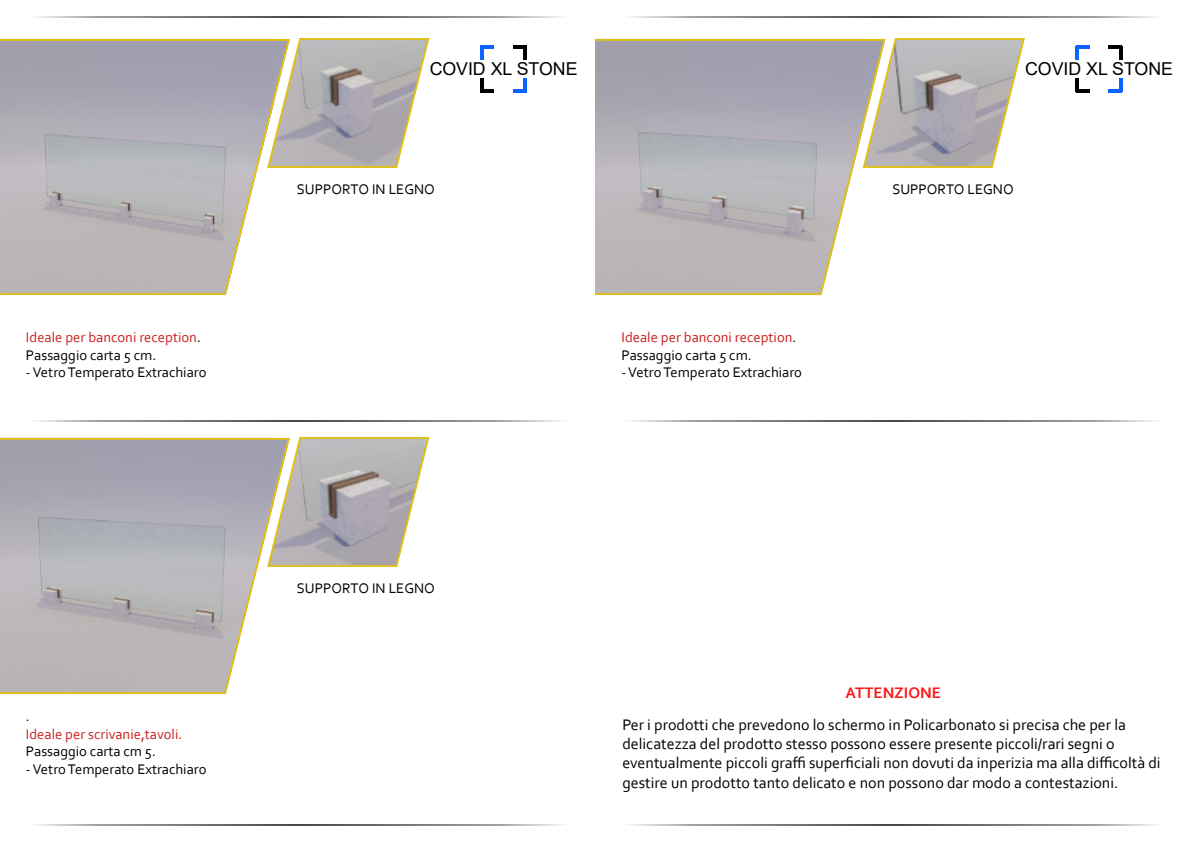
<style>
.page{position:relative;width:1191px;height:842px;background:#fff}
.page>*{position:absolute;margin:0;border:0;box-sizing:border-box;transform-origin:0 0}
.t1{font:17.8px "Arial";color:#000}
.t2{font:16px/19.3px "Corbel";color:#000}
.t3{font:700 16px "Corbel";color:#ff1616}
.t4{font:14.6px "Corbel";color:#000}
.t5{font:14.6px/17.7px "Corbel";color:#c9211e}
.s1{color:#000}
</style>
<div class="page">
<svg style="left:861px;top:38px;width:164px;height:130px;background:#bbb8b4"></svg>
<svg style="left:595px;top:39px;width:290px;height:256px;background:#b9b6b8"></svg>
<svg style="left:266px;top:437px;width:164px;height:130px;background:#bab6b2"></svg>
<svg style="left:0;top:438px;width:290px;height:256px;background:#b9b6b8"></svg>
<svg style="left:266px;top:38px;width:164px;height:130px;background:#bab6b2"></svg>
<svg style="left:0;top:39px;width:290px;height:256px;background:#b9b6b9"></svg>
<svg style="left:32px;top:824px;width:532px;height:2px"></svg>
<svg style="left:34px;top:420px;width:527px;height:2px"></svg>
<svg style="left:34px;top:16px;width:528px;height:2px"></svg>
<svg style="left:628px;top:824px;width:531px;height:2px"></svg>
<svg style="left:630px;top:420px;width:527px;height:2px"></svg>
<svg style="left:629px;top:16px;width:529px;height:2px"></svg>
<hr style="left:1075px;top:46px;width:4px;height:14px;background:#0a64ff">
<hr style="left:1075px;top:46px;width:14px;height:3px;background:#0a64ff">
<hr style="left:1108px;top:46px;width:14px;height:3px;background:#000">
<hr style="left:1119px;top:46px;width:3px;height:14px;background:#000">
<hr style="left:1119px;top:78px;width:3px;height:14px;background:#0a64ff">
<hr style="left:1108px;top:89px;width:14px;height:3px;background:#0a64ff">
<hr style="left:1075px;top:89px;width:14px;height:3px;background:#000">
<hr style="left:1075px;top:78px;width:4px;height:14px;background:#000">
<hr style="left:480px;top:46px;width:3px;height:14px;background:#0a64ff">
<hr style="left:480px;top:46px;width:14px;height:3px;background:#0a64ff">
<hr style="left:513px;top:46px;width:14px;height:3px;background:#000">
<hr style="left:523px;top:46px;width:4px;height:14px;background:#000">
<hr style="left:523px;top:78px;width:4px;height:14px;background:#0a64ff">
<hr style="left:513px;top:89px;width:14px;height:3px;background:#0a64ff">
<hr style="left:480px;top:89px;width:14px;height:3px;background:#000">
<hr style="left:480px;top:78px;width:3px;height:14px;background:#000">
<p class="t5" style="left:26px;top:330px;width:176px">Ideale per banconi reception<span class="s1">.<br>Passaggio carta 5 cm.</span></p>
<p class="t4" style="left:26px;top:366px;width:182px">- Vetro Temperato Extrachiaro</p>
<p class="t4" style="left:26px;top:710px;width:5px">.</p>
<p class="t5" style="left:26px;top:726px;width:158px">Ideale per scrivanie,tavoli.</p>
<p class="t4" style="left:26px;top:745px;width:131px">Passaggio carta cm 5.</p>
<p class="t4" style="left:26px;top:763px;width:182px">- Vetro Temperato Extrachiaro</p>
<p class="t1" style="left:429px;top:62px;width:150px">COVID XL STONE</p>
<p class="t1" style="left:1025px;top:62px;width:150px">COVID XL STONE</p>
<p class="t4" style="left:297px;top:183px;width:140px">SUPPORTO IN LEGNO</p>
<p class="t4" style="left:297px;top:582px;width:140px">SUPPORTO IN LEGNO</p>
<p class="t5" style="left:621px;top:330px;width:176px">Ideale per banconi reception<span class="s1">.<br>Passaggio carta 5 cm.</span></p>
<p class="t4" style="left:621px;top:366px;width:182px">- Vetro Temperato Extrachiaro</p>
<p class="t4" style="left:892px;top:183px;width:123px">SUPPORTO LEGNO</p>
<p class="t3" style="left:845px;top:686px;width:97px">ATTENZIONE</p>
<p class="t2" style="left:622px;top:716px;width:540px">Per i prodotti che prevedono lo schermo in Policarbonato si precisa che per la delicatezza del prodotto stesso possono essere presente piccoli/rari segni o eventualmente piccoli graffi superficiali non dovuti da inperizia ma alla difficoltà di gestire un prodotto tanto delicato e non possono dar modo a contestazioni.</p>
</div>
